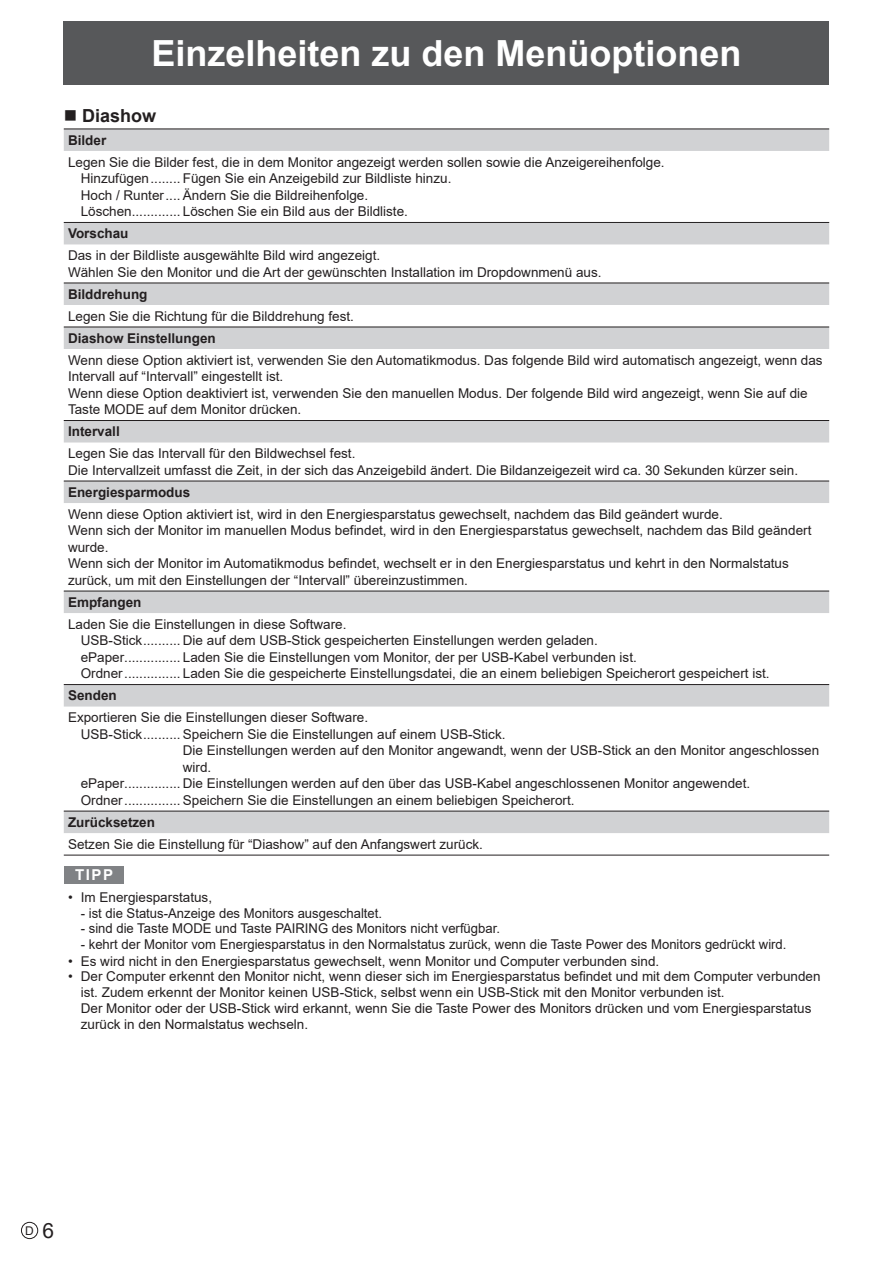
<style>
.page{position:relative;width:893px;height:1263px;background:#fff}
.page>*{position:absolute;margin:0;border:0;box-sizing:border-box;transform-origin:0 0}
.t1{font:700 36px "Arial";color:#fff}
.t2{font:700 18px "Arial";color:#231f20}
.t3{font:700 15px "Arial";color:#fff}
.t4{font:13.5px/16.5px "Arial";color:#231f20}
.t5{font:700 13.5px "Arial";color:#231f20}
.t6{font:12px "Arial";color:#231f20}
.s1{font-size:21px}
</style>
<div class="page">
<div style="left:64px;top:21px;width:765px;height:64px;background:#57585a"></div>
<div style="left:21px;top:1222px;width:17px;height:17px;border:1px solid #231f20;border-radius:50%"></div>
<svg style="left:64px;top:130px;width:765px;height:703px"></svg>
<hr style="left:64px;top:129px;width:765px;height:1px;background:#231f20">
<hr style="left:64px;top:222px;width:765px;height:1px;background:#231f20">
<hr style="left:64px;top:283px;width:765px;height:1px;background:#231f20">
<hr style="left:64px;top:327px;width:765px;height:1px;background:#231f20">
<hr style="left:64px;top:420px;width:765px;height:1px;background:#231f20">
<hr style="left:64px;top:481px;width:765px;height:1px;background:#231f20">
<hr style="left:64px;top:591px;width:765px;height:1px;background:#231f20">
<hr style="left:64px;top:684px;width:765px;height:1px;background:#231f20">
<hr style="left:64px;top:811px;width:765px;height:1px;background:#231f20">
<hr style="left:64px;top:855px;width:765px;height:1px;background:#231f20">
<div style="left:64px;top:866px;width:59px;height:18px;background:#808285"></div>
<h1 class="t1" style="left:151px;top:28px;width:592px">Einzelheiten zu den Menüoptionen</h1>
<h2 class="t2" style="left:64px;top:103px;width:94px">■ Diashow</h2>
<p class="t5" style="left:68px;top:131px;width:40px">Bilder</p>
<p class="t4" style="left:81px;top:154px;width:585px;text-indent:-13px">Legen Sie die Bilder fest, die in dem Monitor angezeigt werden sollen sowie die Anzeigereihenfolge.<br>Hinzufügen</p>
<p class="t4" style="left:183px;top:170px;width:270px">Fügen Sie ein Anzeigebild zur Bildliste hinzu.</p>
<p class="t4" style="left:81px;top:187px;width:85px">Hoch / Runter</p>
<p class="t4" style="left:183px;top:187px;width:187px">Ändern Sie die Bildreihenfolge.</p>
<p class="t4" style="left:81px;top:203px;width:53px">Löschen</p>
<p class="t4" style="left:183px;top:203px;width:227px">Löschen Sie ein Bild aus der Bildliste.</p>
<p class="t5" style="left:68px;top:224px;width:62px">Vorschau</p>
<p class="t4" style="left:68px;top:247px;width:535px">Das in der Bildliste ausgewählte Bild wird angezeigt.<br>Wählen Sie den Monitor und die Art der gewünschten Installation im Dropdownmenü aus.</p>
<p class="t5" style="left:68px;top:285px;width:81px">Bilddrehung</p>
<p class="t4" style="left:68px;top:308px;width:287px">Legen Sie die Richtung für die Bilddrehung fest.</p>
<p class="t5" style="left:68px;top:329px;width:149px">Diashow Einstellungen</p>
<p class="t4" style="left:68px;top:352px;width:756px">Wenn diese Option aktiviert ist, verwenden Sie den Automatikmodus. Das folgende Bild wird automatisch angezeigt, wenn das Intervall auf “Intervall” eingestellt ist.<br>Wenn diese Option deaktiviert ist, verwenden Sie den manuellen Modus. Der folgende Bild wird angezeigt, wenn Sie auf die Taste MODE auf dem Monitor drücken.</p>
<p class="t5" style="left:68px;top:422px;width:53px">Intervall</p>
<p class="t4" style="left:68px;top:445px;width:732px">Legen Sie das Intervall für den Bildwechsel fest.<br>Die Intervallzeit umfasst die Zeit, in der sich das Anzeigebild ändert. Die Bildanzeigezeit wird ca. 30 Sekunden kürzer sein.</p>
<p class="t5" style="left:68px;top:483px;width:124px">Energiesparmodus</p>
<p class="t4" style="left:68px;top:506px;width:745px">Wenn diese Option aktiviert ist, wird in den Energiesparstatus gewechselt, nachdem das Bild geändert wurde.<br>Wenn sich der Monitor im manuellen Modus befindet, wird in den Energiesparstatus gewechselt, nachdem das Bild geändert wurde.<br>Wenn sich der Monitor im Automatikmodus befindet, wechselt er in den Energiesparstatus und kehrt in den Normalstatus zurück, um mit den Einstellungen der “Intervall” übereinzustimmen.</p>
<p class="t5" style="left:68px;top:593px;width:75px">Empfangen</p>
<p class="t4" style="left:81px;top:616px;width:267px;text-indent:-13px">Laden Sie die Einstellungen in diese Software.<br>USB-Stick</p>
<p class="t4" style="left:183px;top:632px;width:416px">Die auf dem USB-Stick gespeicherten Einstellungen werden geladen.</p>
<p class="t4" style="left:81px;top:649px;width:45px">ePaper</p>
<p class="t4" style="left:183px;top:649px;width:455px">Laden Sie die Einstellungen vom Monitor, der per USB-Kabel verbunden ist.</p>
<p class="t4" style="left:81px;top:665px;width:44px">Ordner</p>
<p class="t4" style="left:183px;top:665px;width:588px">Laden Sie die gespeicherte Einstellungsdatei, die an einem beliebigen Speicherort gespeichert ist.</p>
<p class="t5" style="left:68px;top:686px;width:50px">Senden</p>
<p class="t4" style="left:81px;top:709px;width:289px;text-indent:-13px">Exportieren Sie die Einstellungen dieser Software.<br>USB-Stick</p>
<p class="t4" style="left:183px;top:726px;width:638px">Speichern Sie die Einstellungen auf einem USB-Stick.<br>Die Einstellungen werden auf den Monitor angewandt, wenn der USB-Stick an den Monitor angeschlossen wird.</p>
<p class="t4" style="left:81px;top:775px;width:45px">ePaper</p>
<p class="t4" style="left:183px;top:775px;width:569px">Die Einstellungen werden auf den über das USB-Kabel angeschlossenen Monitor angewendet.</p>
<p class="t4" style="left:81px;top:792px;width:44px">Ordner</p>
<p class="t4" style="left:183px;top:792px;width:393px">Speichern Sie die Einstellungen an einem beliebigen Speicherort.</p>
<p class="t5" style="left:68px;top:813px;width:89px">Zurücksetzen</p>
<p class="t4" style="left:68px;top:836px;width:416px">Setzen Sie die Einstellung für “Diashow” auf den Anfangswert zurück.</p>
<p class="t3" style="left:75px;top:864px;width:39px">TIPP</p>
<p class="t4" style="left:68px;top:889px;width:146px">• Im Energiesparstatus,</p>
<p class="t4" style="left:81px;top:904px;width:303px">- ist die Status-Anzeige des Monitors ausgeschaltet.</p>
<p class="t4" style="left:81px;top:920px;width:421px">- sind die Taste MODE und Taste PAIRING des Monitors nicht verfügbar.</p>
<p class="t4" style="left:81px;top:936px;width:707px">- kehrt der Monitor vom Energiesparstatus in den Normalstatus zurück, wenn die Taste Power des Monitors gedrückt wird.</p>
<p class="t4" style="left:68px;top:952px;width:593px">• Es wird nicht in den Energiesparstatus gewechselt, wenn Monitor und Computer verbunden sind.</p>
<p class="t4" style="left:81px;top:969px;width:741px;line-height:15.8px;text-indent:-13px">• Der Computer erkennt den Monitor nicht, wenn dieser sich im Energiesparstatus befindet und mit dem Computer verbunden ist. Zudem erkennt der Monitor keinen USB-Stick, selbst wenn ein USB-Stick mit den Monitor verbunden ist.<br>Der Monitor oder der USB-Stick wird erkannt, wenn Sie die Taste Power des Monitors drücken und vom Energiesparstatus zurück in den Normalstatus wechseln.</p>
<p class="t6" style="left:25px;top:1222px;width:31px">D <span class="s1">6</span></p>
</div>
